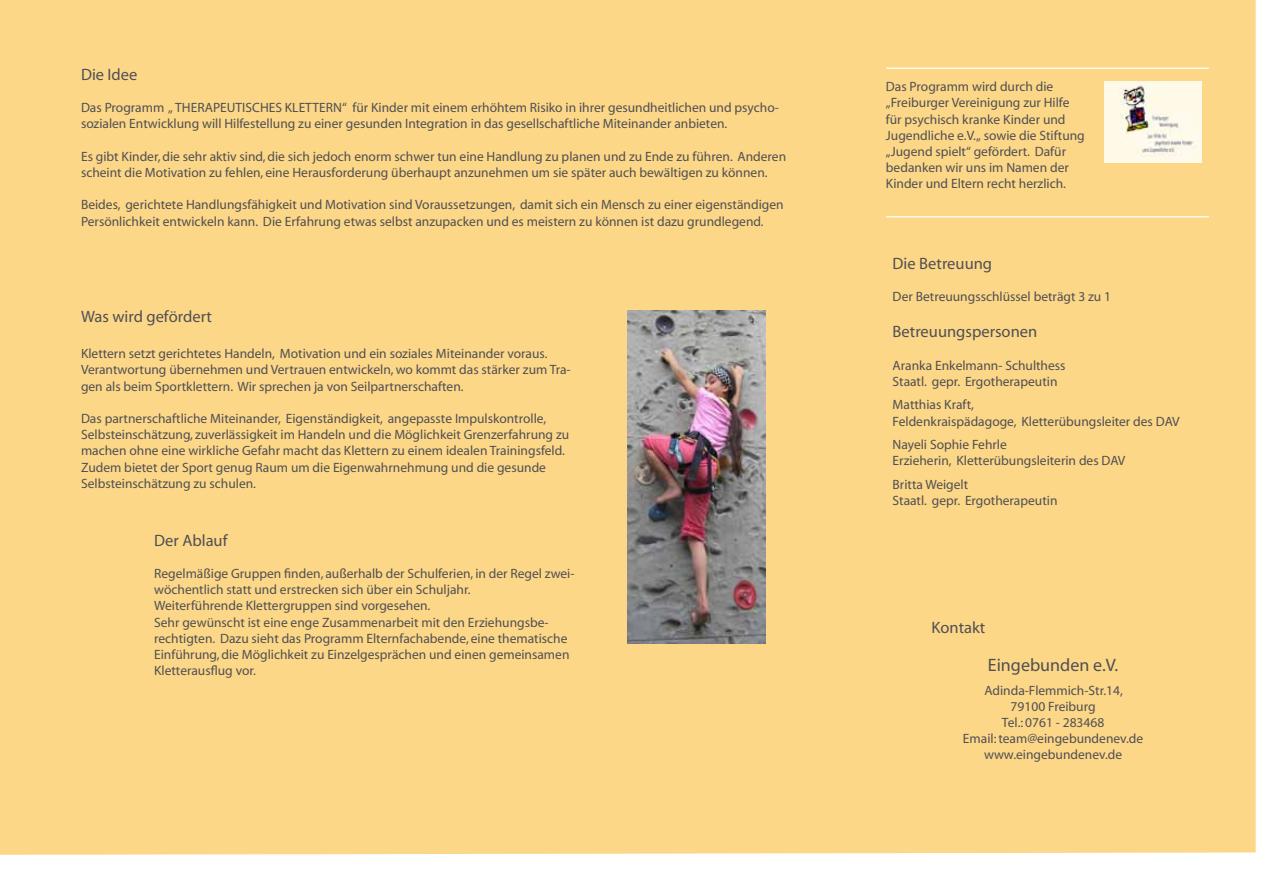
<style>
.page{position:relative;width:1263px;height:893px;background:#fff}
.page>*{position:absolute;margin:0;border:0;box-sizing:border-box;transform-origin:0 0}
.t1{font:18px "Myriad";color:#504f53}
.t2{font:16.5px "Myriad";color:#504f53}
.t3{font:16.5px "Myriad Pro";color:#504f53}
.t4{font:13.5px/16.2px "Myriad";color:#504f53}
</style>
<div class="page">
<div style="left:0;top:0;width:1256px;height:855px;background:#fcd787"></div>
<img style="left:1104px;top:81px;width:97px;height:81px">
<hr style="left:886px;top:216px;width:323px;height:2px;background:#fff8e9">
<img style="left:627px;top:311px;width:138px;height:332px">
<hr style="left:886px;top:68px;width:323px;height:1px;background:#fff8e9">
<p class="t3" style="left:81px;top:64px;width:58px">Die Idee</p>
<p class="t4" style="left:81px;top:100px;width:699px">Das Programm „ THERAPEUTISCHES KLETTERN“ für Kinder mit einem erhöhtem Risiko in ihrer gesundheitlichen und psycho&shy;sozialen Entwicklung will Hilfestellung zu einer gesunden Integration in das gesellschaftliche Miteinander anbieten.</p>
<p class="t4" style="left:81px;top:149px;width:707px">Es gibt Kinder, die sehr aktiv sind, die sich jedoch enorm schwer tun eine Handlung zu planen und zu Ende zu führen. Anderen scheint die Motivation zu fehlen, eine Herausforderung überhaupt anzunehmen um sie später auch bewältigen zu können.</p>
<p class="t4" style="left:81px;top:197px;width:704px">Beides, gerichtete Handlungsfähigkeit und Motivation sind Voraussetzungen, damit sich ein Mensch zu einer eigenständigen<br>Persönlichkeit entwickeln kann. Die Erfahrung etwas selbst anzupacken und es meistern zu können ist dazu grundlegend.</p>
<p class="t2" style="left:81px;top:308px;width:132px">Was wird gefördert</p>
<p class="t4" style="left:81px;top:346px;width:491px">Klettern setzt gerichtetes Handeln, Motivation und ein soziales Miteinander voraus.<br>Verantwortung übernehmen und Vertrauen entwickeln, wo kommt das stärker zum Tra&shy;gen als beim Sportklettern. Wir sprechen ja von Seilpartnerschaften.</p>
<p class="t4" style="left:81px;top:411px;width:490px">Das partnerschaftliche Miteinander, Eigenständigkeit, angepasste Impulskontrolle, Selbsteinschätzung, zuverlässigkeit im Handeln und die Möglichkeit Grenzerfahrung zu machen ohne eine wirkliche Gefahr macht das Klettern zu einem idealen Trainingsfeld.<br>Zudem bietet der Sport genug Raum um die Eigenwahrnehmung und die gesunde Selbsteinschätzung zu schulen.</p>
<p class="t2" style="left:154px;top:532px;width:75px">Der Ablauf</p>
<p class="t4" style="left:154px;top:566px;width:422px">Regelmäßige Gruppen finden, außerhalb der Schulferien, in der Regel zwei&shy;wöchentlich statt und erstrecken sich über ein Schuljahr.<br>Weiterführende Klettergruppen sind vorgesehen.<br>Sehr gewünscht ist eine enge Zusammenarbeit mit den Erziehungsbe&shy;rechtigten. Dazu sieht das Programm Elternfachabende, eine thematische Einführung, die Möglichkeit zu Einzelgesprächen und einen gemeinsamen Kletterausflug vor.</p>
<p class="t4" style="left:886px;top:79px;width:200px">Das Programm wird durch die „Freiburger Vereinigung zur Hilfe für psychisch kranke Kinder und<br>Jugendliche e.V.„ sowie die Stiftung „Jugend spielt“ gefördert. Dafür bedanken wir uns im Namen der<br>Kinder und Eltern recht herzlich.</p>
<p class="t2" style="left:893px;top:255px;width:101px">Die Betreuung</p>
<p class="t4" style="left:893px;top:289px;width:220px">Der Betreuungsschlüssel beträgt 3 zu 1</p>
<p class="t2" style="left:893px;top:324px;width:146px">Betreuungspersonen</p>
<p class="t4" style="left:893px;top:358px;width:174px">Aranka Enkelmann- Schulthess<br>Staatl. gepr. Ergotherapeutin</p>
<p class="t4" style="left:893px;top:397px;width:289px">Matthias Kraft,<br>Feldenkraispädagoge, Kletterübungsleiter des DAV</p>
<p class="t4" style="left:893px;top:437px;width:234px">Nayeli Sophie Fehrle<br>Erzieherin, Kletterübungsleiterin des DAV</p>
<p class="t4" style="left:893px;top:476px;width:166px">Britta Weigelt<br>Staatl. gepr. Ergotherapeutin</p>
<p class="t2" style="left:932px;top:620px;width:55px">Kontakt</p>
<h1 class="t1" style="left:988px;top:656px;width:132px">Eingebunden e.V.</h1>
<p class="t4" style="left:963px;top:683px;width:182px;text-align:center">Adinda-Flemmich-Str.14,<br>79100 Freiburg<br>Tel.: 0761 - 283468<br>Email: team@eingebundenev.de www.eingebundenev.de</p>
</div>
